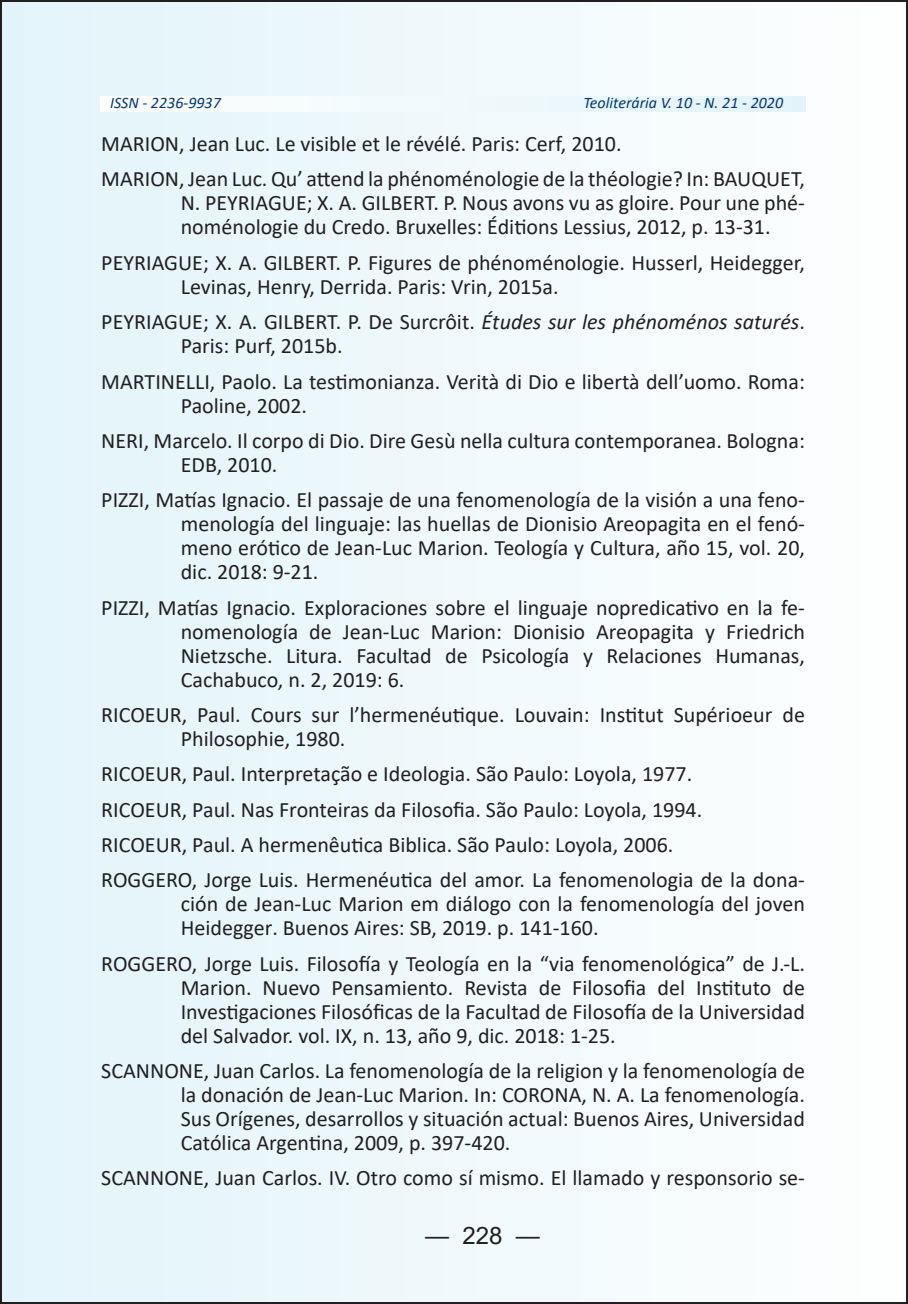
<style>
.page{position:relative;width:908px;height:1304px;background:#fff}
.page>*{position:absolute;margin:0;border:0;box-sizing:border-box;transform-origin:0 0}
.t1{font:24px "Arial";color:#231f20}
.t2{font:22px/24px "Calibri";color:#231f20}
.t3{font:italic 16px "Calibri";color:#003882}
.s1{font-style:italic}
</style>
<div class="page">
<div style="left:1px;top:1px;width:905px;height:1302px;background:linear-gradient(to right,#e2f4fa,#fefefe)"></div>
<svg style="left:100px;top:96px;width:705px;height:15px"></svg>
<p class="t3" style="left:110px;top:92px;width:112px">ISSN - 2236-9937</p>
<p class="t3" style="left:583px;top:92px;width:201px">Teoliterária V. 10 - N. 21 - 2020</p>
<p class="t2" style="left:101px;top:126px;width:704px;line-height:35.4px">MARION, Jean Luc. Le visible et le révélé. Paris: Cerf, 2010.<br>MARION, Jean Luc. Qu’ attend la phénoménologie de la théologie? In: BAUQUET,</p>
<p class="t2" style="left:181px;top:191px;width:625px">N. PEYRIAGUE; X. A. GILBERT. P. Nous avons vu as gloire. Pour une phé&shy;noménologie du Credo. Bruxelles: Éditions Lessius, 2012, p. 13-31.</p>
<p class="t2" style="left:181px;top:250px;width:625px;text-indent:-79px">PEYRIAGUE; X. A. GILBERT. P. Figures de phénoménologie. Husserl, Heidegger,<br>Levinas, Henry, Derrida. Paris: Vrin, 2015a.</p>
<p class="t2" style="left:181px;top:309px;width:625px;text-indent:-79px">PEYRIAGUE; X. A. GILBERT. P. De Surcrôit. <span class="s1">Études sur les phénoménos saturés</span>.<br>Paris: Purf, 2015b.</p>
<p class="t2" style="left:181px;top:369px;width:625px;text-indent:-79px">MARTINELLI, Paolo. La testimonianza. Verità di Dio e libertà dell’uomo. Roma:<br>Paoline, 2002.</p>
<p class="t2" style="left:181px;top:428px;width:625px;text-indent:-79px">NERI, Marcelo. Il corpo di Dio. Dire Gesù nella cultura contemporanea. Bologna:<br>EDB, 2010.</p>
<p class="t2" style="left:181px;top:487px;width:625px;text-align:justify;text-indent:-79px">PIZZI, Matías Ignacio. El passaje de una fenomenología de la visión a una feno&shy;menología del linguaje: las huellas de Dionisio Areopagita en el fenó&shy;meno erótico de Jean-Luc Marion. Teología y Cultura, año 15, vol. 20, dic. 2018: 9-21.</p>
<p class="t2" style="left:181px;top:595px;width:625px;text-align:justify;text-indent:-79px">PIZZI, Matías Ignacio. Exploraciones sobre el linguaje nopredicativo en la fe&shy;nomenología de Jean-Luc Marion: Dionisio Areopagita y Friedrich Nietzsche. Litura. Facultad de Psicología y Relaciones Humanas, Cachabuco, n. 2, 2019: 6.</p>
<p class="t2" style="left:181px;top:702px;width:625px;text-indent:-79px">RICOEUR, Paul. Cours sur l’hermenéutique. Louvain: Institut Supérioeur de<br>Philosophie, 1980.</p>
<p class="t2" style="left:101px;top:756px;width:704px;line-height:35.4px">RICOEUR, Paul. Interpretação e Ideologia. São Paulo: Loyola, 1977.<br>RICOEUR, Paul. Nas Fronteiras da Filosofia. São Paulo: Loyola, 1994.<br>RICOEUR, Paul. A hermenêutica Biblica. São Paulo: Loyola, 2006.<br>ROGGERO, Jorge Luis. Hermenéutica del amor. La fenomenologia de la dona-</p>
<p class="t2" style="left:181px;top:891px;width:625px">ción de Jean-Luc Marion em diálogo con la fenomenología del joven<br>Heidegger. Buenos Aires: SB, 2019. p. 141-160.</p>
<p class="t2" style="left:181px;top:951px;width:625px;text-align:justify;text-indent:-79px">ROGGERO, Jorge Luis. Filosofía y Teología en la “via fenomenológica” de J.-L.<br>Marion. Nuevo Pensamiento. Revista de Filosofia del Instituto de Investigaciones Filosóficas de la Facultad de Filosofía de la Universidad del Salvador. vol. IX, n. 13, año 9, dic. 2018: 1-25.</p>
<p class="t2" style="left:181px;top:1058px;width:625px;text-align:justify;text-indent:-79px">SCANNONE, Juan Carlos. La fenomenología de la religion y la fenomenología de la donación de Jean-Luc Marion. In: CORONA, N. A. La fenomenología.<br>Sus Orígenes, desarrollos y situación actual: Buenos Aires, Universidad Católica Argentina, 2009, p. 397-420.</p>
<p class="t2" style="left:101px;top:1165px;width:704px">SCANNONE, Juan Carlos. IV. Otro como sí mismo. El llamado y responsorio se-</p>
<p class="t1" style="left:425px;top:1218px;width:116px">— 228 —</p>
</div>
